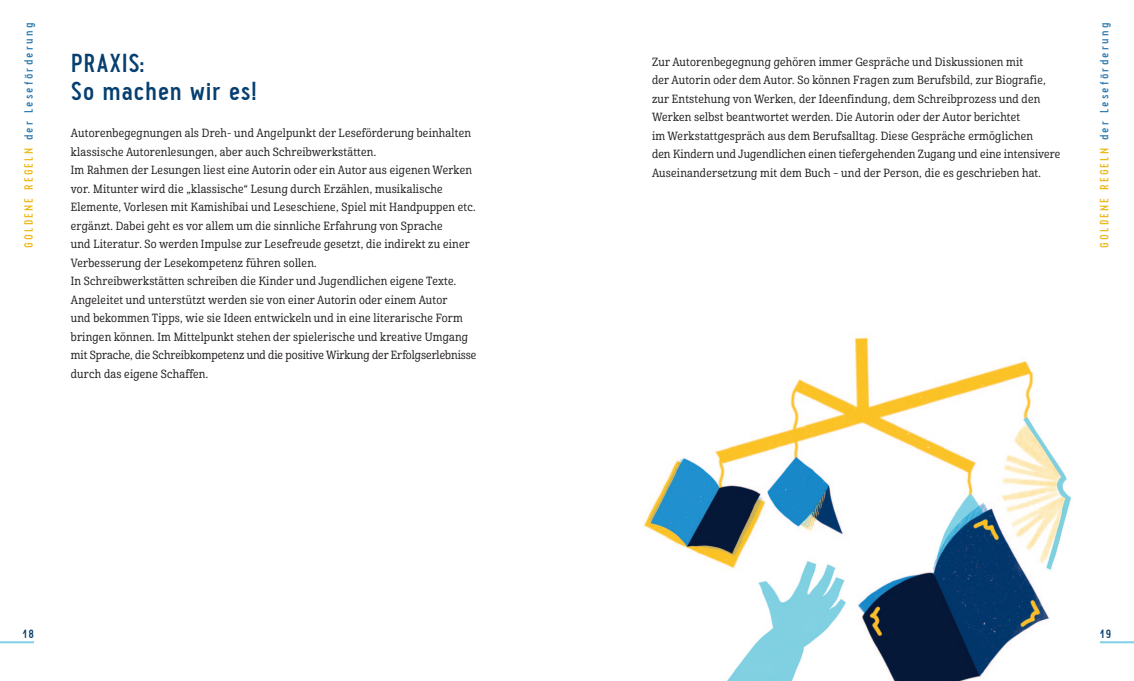
<style>
.page{position:relative;width:1134px;height:681px;background:#fff}
.page>*{position:absolute;margin:0;border:0;box-sizing:border-box;transform-origin:0 0}
.tytul_BIG{font:700 26px/28px "Pekora";letter-spacing:.02em;color:#063f6f}
.tytul_BIG-2{font:700 12px "Pekora";letter-spacing:.185em;color:#307cb2}
.t1{font:700 12px "Pekora";color:#063f6f}
.tekst_glowny{font:11.5px/18.5px "Cabrito Con Med";letter-spacing:.02em;color:#231f20}
.s1{color:#eeb91b}
</style>
<div class="page">
<img style="left:643px;top:337px;width:478px;height:343px">
<hr style="left:0;top:641px;width:34px;height:2px;background:#7ed1e4">
<hr style="left:1100px;top:641px;width:34px;height:2px;background:#7ed1e4">
<p class="tytul_BIG-2" style="left:22px;top:248px;width:226px;rotate:-90deg"><span class="s1">GOLDENE REGELN</span> der Leseförderung</p>
<p class="tytul_BIG-2" style="left:1097px;top:248px;width:226px;rotate:-90deg"><span class="s1">GOLDENE REGELN</span> der Leseförderung</p>
<p class="tytul_BIG" style="left:71px;top:50px;width:188px">PRAXIS:<br>So machen wir es!</p>
<p class="tekst_glowny" style="left:71px;top:124px;width:402px">Autorenbegegnungen als Dreh- und Angelpunkt der Leseförderung beinhalten klassische Autorenlesungen, aber auch Schreibwerkstätten.</p>
<p class="tekst_glowny" style="left:71px;top:161px;width:406px">Im Rahmen der Lesungen liest eine Autorin oder ein Autor aus eigenen Werken vor. Mitunter wird die „klassische“ Lesung durch Erzählen, musikalische Elemente, Vorlesen mit Kamishibai und Leseschiene, Spiel mit Handpuppen etc. ergänzt. Dabei geht es vor allem um die sinnliche Erfahrung von Sprache<br>und Literatur. So werden Impulse zur Lesefreude gesetzt, die indirekt zu einer Verbesserung der Lesekompetenz führen sollen.</p>
<p class="tekst_glowny" style="left:71px;top:272px;width:407px">In Schreibwerkstätten schreiben die Kinder und Jugendlichen eigene Texte.<br>Angeleitet und unterstützt werden sie von einer Autorin oder einem Autor<br>und bekommen Tipps, wie sie Ideen entwickeln und in eine literarische Form bringen können. Im Mittelpunkt stehen der spielerische und kreative Umgang mit Sprache, die Schreibkompetenz und die positive Wirkung der Erfolgserlebnisse durch das eigene Schaffen.</p>
<p class="tekst_glowny" style="left:652px;top:53px;width:410px">Zur Autorenbegegnung gehören immer Gespräche und Diskussionen mit<br>der Autorin oder dem Autor. So können Fragen zum Berufsbild, zur Biografie, zur Entstehung von Werken, der Ideenfindung, dem Schreibprozess und den Werken selbst beantwortet werden. Die Autorin oder der Autor berichtet<br>im Werkstattgespräch aus dem Berufsalltag. Diese Gespräche ermöglichen<br>den Kindern und Jugendlichen einen tiefergehenden Zugang und eine intensivere Auseinandersetzung mit dem Buch – und der Person, die es geschrieben hat.</p>
<p class="t1" style="left:23px;top:627px;width:13px">18</p>
<p class="t1" style="left:1100px;top:627px;width:13px">19</p>
</div>
